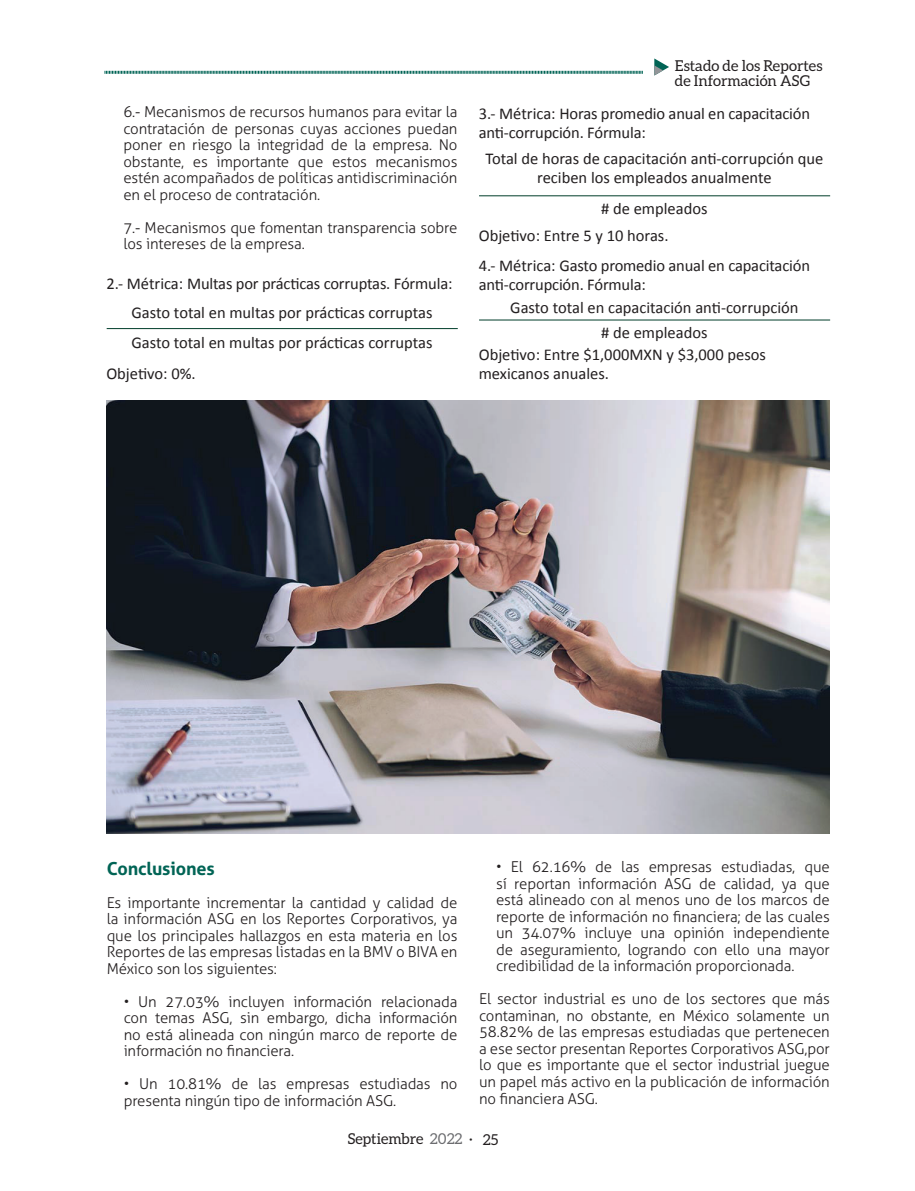
<style>
.page{position:relative;width:915px;height:1191px;background:#fff}
.page>*{position:absolute;margin:0;border:0;box-sizing:border-box;transform-origin:0 0}
.t1{font:700 18px "Aller";letter-spacing:-.01em;color:#016455}
.t2{font:16.5px/19px "Calibri";color:#231f20}
.t3{font:300 15px/16.5px "Aller";letter-spacing:-.01em;color:#231f20;text-align:justify}
.t4{font:15px/15px "Aleo";color:#231f20}
.s1{color:#6c6d70}
</style>
<div class="page">
<svg style="left:654px;top:58px;width:14px;height:17px"></svg>
<svg style="left:104px;top:70px;width:538px;height:4px"></svg>
<hr style="left:107px;top:328px;width:350px;height:1px;background:#003d2a">
<hr style="left:479px;top:195px;width:350px;height:1px;background:#003d2a">
<hr style="left:479px;top:320px;width:350px;height:1px;background:#003d2a">
<img style="left:107px;top:400px;width:722px;height:433px">
<p class="t3" style="left:123px;top:104px;width:335px">6.- Mecanismos de recursos humanos para evitar la contratación de personas cuyas acciones puedan poner en riesgo la integridad de la empresa. No obstante, es importante que estos mecanismos estén acompañados de políticas antidiscriminación en el proceso de contratación.</p>
<p class="t3" style="left:123px;top:219px;width:335px">7.- Mecanismos que fomentan transparencia sobre los intereses de la empresa.</p>
<p class="t2" style="left:106px;top:273px;width:347px">2.- Métrica: Multas por prácticas corruptas. Fórmula:</p>
<p class="t2" style="left:131px;top:302px;width:302px">Gasto total en multas por prácticas corruptas</p>
<p class="t2" style="left:131px;top:333px;width:302px">Gasto total en multas por prácticas corruptas</p>
<p class="t2" style="left:106px;top:363px;width:91px">Objetivo: 0%.</p>
<p class="t4" style="left:674px;top:58px;width:149px">Estado de los Reportes de Información ASG</p>
<p class="t2" style="left:478px;top:103px;width:333px">3.- Métrica: Horas promedio anual en capacitación anti-corrupción. Fórmula:</p>
<p class="t2" style="left:485px;top:149px;width:339px;text-align:center">Total de horas de capacitación anti-corrupción que reciben los empleados anualmente</p>
<p class="t2" style="left:601px;top:198px;width:108px"># de empleados</p>
<p class="t2" style="left:478px;top:225px;width:191px">Objetivo: Entre 5 y 10 horas.</p>
<p class="t2" style="left:478px;top:255px;width:332px">4.- Métrica: Gasto promedio anual en capacitación anti-corrupción. Fórmula:</p>
<p class="t2" style="left:510px;top:297px;width:290px">Gasto total en capacitación anti-corrupción</p>
<p class="t2" style="left:601px;top:322px;width:108px"># de empleados</p>
<p class="t2" style="left:478px;top:344px;width:288px">Objetivo: Entre $1,000MXN y $3,000 pesos mexicanos anuales.</p>
<p class="t1" style="left:107px;top:857px;width:109px">Conclusiones</p>
<p class="t3" style="left:107px;top:894px;width:352px">Es importante incrementar la cantidad y calidad de la información ASG en los Reportes Corporativos, ya que los principales hallazgos en esta materia en los Reportes de las empresas listadas en la BMV o BIVA en México son los siguientes:</p>
<p class="t3" style="left:124px;top:993px;width:335px">• Un 27.03% incluyen información relacionada con temas ASG, sin embargo, dicha información no está alineada con ningún marco de reporte de información no financiera.</p>
<p class="t3" style="left:124px;top:1075px;width:335px">• Un 10.81% de las empresas estudiadas no presenta ningún tipo de información ASG.</p>
<p class="t3" style="left:496px;top:859px;width:335px">• El 62.16% de las empresas estudiadas, que sí reportan información ASG de calidad, ya que está alineado con al menos uno de los marcos de reporte de información no financiera; de las cuales un 34.07% incluye una opinión independiente de aseguramiento, logrando con ello una mayor credibilidad de la información proporcionada.</p>
<p class="t3" style="left:479px;top:991px;width:352px">El sector industrial es uno de los sectores que más contaminan, no obstante, en México solamente un 58.82% de las empresas estudiadas que pertenecen a ese sector presentan Reportes Corporativos ASG,por lo que es importante que el sector industrial juegue un papel más activo en la publicación de información no financiera ASG.</p>
<p class="t4" style="left:348px;top:1131px;width:152px">Septiembre <span class="s1">2022</span> · 25</p>
</div>
